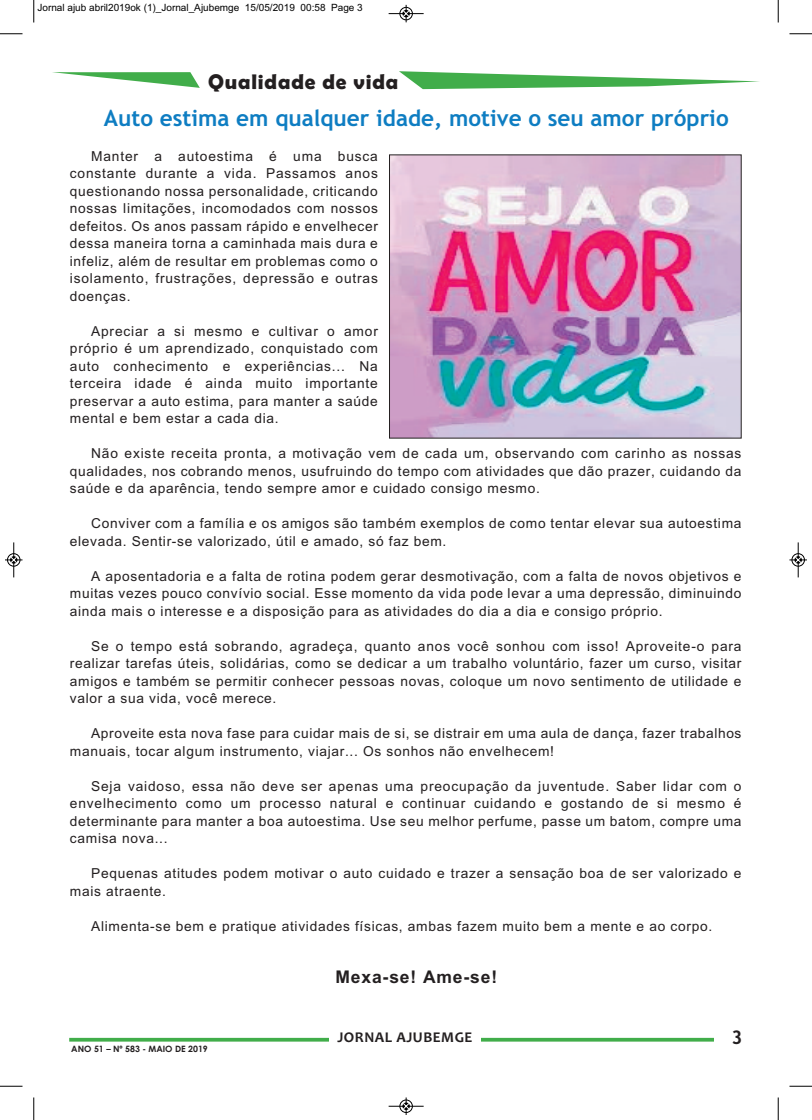
<style>
.page{position:relative;width:812px;height:1120px;background:#fff}
.page>*{position:absolute;margin:0;border:0;box-sizing:border-box;transform-origin:0 0}
.t1{font:700 22.5px "Trebuchet MS";color:#0e7dc2}
.t2{font:700 21.25px "Berlin Sans FB Demi";letter-spacing:.04em;color:#231f20}
.t3{font:700 18.75px "Trebuchet MS";color:#231f20}
.t4{font:700 17.5px "Arial";letter-spacing:.05em;color:#231f20}
.t5{font:700 15px "Candara";color:#231f20}
.t6{font:13.75px/17.5px "Arial";letter-spacing:.05em;color:#231f20;text-align:justify}
.t7{font:10px "Arial";color:#000}
.t8{font:700 8.75px "Century Gothic";color:#231f20}
</style>
<div class="page">
<hr style="left:69px;top:1038px;width:672px;height:3px;background:#41ad4a">
<div style="left:714px;top:1026px;width:29px;height:27px;background:#fff"></div>
<div style="left:329px;top:1025px;width:151px;height:27px;background:#fff"></div>
<svg style="left:399px;top:71px;width:360px;height:18px"></svg>
<svg style="left:52px;top:72px;width:148px;height:16px"></svg>
<img style="left:391px;top:157px;width:348px;height:279px">
<svg style="left:33px;top:0;width:2px;height:22px"></svg>
<svg style="left:0;top:33px;width:22px;height:2px"></svg>
<svg style="left:777px;top:0;width:2px;height:22px"></svg>
<svg style="left:789px;top:33px;width:23px;height:2px"></svg>
<svg style="left:33px;top:1097px;width:2px;height:23px"></svg>
<svg style="left:0;top:1086px;width:22px;height:1px"></svg>
<svg style="left:777px;top:1097px;width:2px;height:23px"></svg>
<svg style="left:789px;top:1086px;width:23px;height:1px"></svg>
<div style="left:399px;top:7px;width:14px;height:13px;border:1px solid #fff;border-radius:50%"></div>
<hr style="left:388px;top:13px;width:35px;height:1px;background:#000">
<div style="left:400px;top:7px;width:12px;height:13px;border:1px solid #000;border-radius:50%"></div>
<svg style="left:403px;top:5px;width:6px;height:17px"></svg>
<div style="left:399px;top:1099px;width:14px;height:14px;border:1px solid #fff;border-radius:50%"></div>
<hr style="left:388px;top:1106px;width:35px;height:1px;background:#000">
<div style="left:400px;top:1100px;width:12px;height:13px;border:1px solid #000;border-radius:50%"></div>
<svg style="left:403px;top:1097px;width:6px;height:18px"></svg>
<div style="left:7px;top:553px;width:13px;height:14px;border:1px solid #fff;border-radius:50%"></div>
<hr style="left:14px;top:542px;width:1px;height:35px;background:#000">
<div style="left:7px;top:553px;width:13px;height:13px;border:1px solid #000;border-radius:50%"></div>
<svg style="left:5px;top:557px;width:17px;height:6px"></svg>
<div style="left:791px;top:553px;width:13px;height:14px;border:1px solid #fff;border-radius:50%"></div>
<hr style="left:798px;top:542px;width:1px;height:35px;background:#000">
<div style="left:791px;top:553px;width:13px;height:13px;border:1px solid #000;border-radius:50%"></div>
<svg style="left:789px;top:557px;width:18px;height:6px"></svg>
<p class="t7" style="left:38px;top:2px;width:327px">Jornal ajub abril2019ok (1)_Jornal_Ajubemge 15/05/2019 00:58 Page 3</p>
<h2 class="t2" style="left:208px;top:69px;width:192px">Qualidade de vida</h2>
<h1 class="t1" style="left:104px;top:105px;width:626px">Auto estima em qualquer idade, motive o seu amor próprio</h1>
<p class="t6" style="left:70px;top:147px;width:309px;text-indent:21px">Manter a autoestima é uma busca constante durante a vida. Passamos anos questionando nossa personalidade, criticando nossas limitações, incomodados com nossos defeitos. Os anos passam rápido e envelhecer dessa maneira torna a caminhada mais dura e infeliz, além de resultar em problemas como o isolamento, frustrações, depressão e outras doenças.</p>
<p class="t6" style="left:70px;top:322px;width:309px;text-indent:21px">Apreciar a si mesmo e cultivar o amor próprio é um aprendizado, conquistado com auto conhecimento e experiências... Na terceira idade é ainda muito importante preservar a auto estima, para manter a saúde mental e bem estar a cada dia.</p>
<p class="t6" style="left:70px;top:445px;width:673px;text-indent:21px">Não existe receita pronta, a motivação vem de cada um, observando com carinho as nossas qualidades, nos cobrando menos, usufruindo do tempo com atividades que dão prazer, cuidando da saúde e da aparência, tendo sempre amor e cuidado consigo mesmo.</p>
<p class="t6" style="left:70px;top:515px;width:673px;text-indent:21px">Conviver com a família e os amigos são também exemplos de como tentar elevar sua autoestima elevada. Sentir-se valorizado, útil e amado, só faz bem.</p>
<p class="t6" style="left:70px;top:567px;width:673px;text-indent:21px">A aposentadoria e a falta de rotina podem gerar desmotivação, com a falta de novos objetivos e muitas vezes pouco convívio social. Esse momento da vida pode levar a uma depressão, diminuindo ainda mais o interesse e a disposição para as atividades do dia a dia e consigo próprio.</p>
<p class="t6" style="left:70px;top:637px;width:673px;text-indent:21px">Se o tempo está sobrando, agradeça, quanto anos você sonhou com isso! Aproveite-o para realizar tarefas úteis, solidárias, como se dedicar a um trabalho voluntário, fazer um curso, visitar amigos e também se permitir conhecer pessoas novas, coloque um novo sentimento de utilidade e valor a sua vida, você merece.</p>
<p class="t6" style="left:70px;top:725px;width:673px;text-indent:21px">Aproveite esta nova fase para cuidar mais de si, se distrair em uma aula de dança, fazer trabalhos manuais, tocar algum instrumento, viajar... Os sonhos não envelhecem!</p>
<p class="t6" style="left:70px;top:777px;width:673px;text-indent:21px">Seja vaidoso, essa não deve ser apenas uma preocupação da juventude. Saber lidar com o envelhecimento como um processo natural e continuar cuidando e gostando de si mesmo é determinante para manter a boa autoestima. Use seu melhor perfume, passe um batom, compre uma camisa nova...</p>
<p class="t6" style="left:70px;top:865px;width:673px;text-indent:21px">Pequenas atitudes podem motivar o auto cuidado e trazer a sensação boa de ser valorizado e mais atraente.</p>
<p class="t6" style="left:91px;top:917px;width:622px">Alimenta-se bem e pratique atividades físicas, ambas fazem muito bem a mente e ao corpo.</p>
<p class="t4" style="left:335px;top:967px;width:163px">Mexa-se! Ame-se!</p>
<p class="t8" style="left:71px;top:1043px;width:138px">ANO 51 – Nº 583 - MAIO DE 2019</p>
<p class="t5" style="left:337px;top:1030px;width:137px">JJ OO RR NN AA LL AA JJ UU BB EE MM GG EE</p>
<h3 class="t3" style="left:731px;top:1027px;width:12px">3</h3>
</div>
